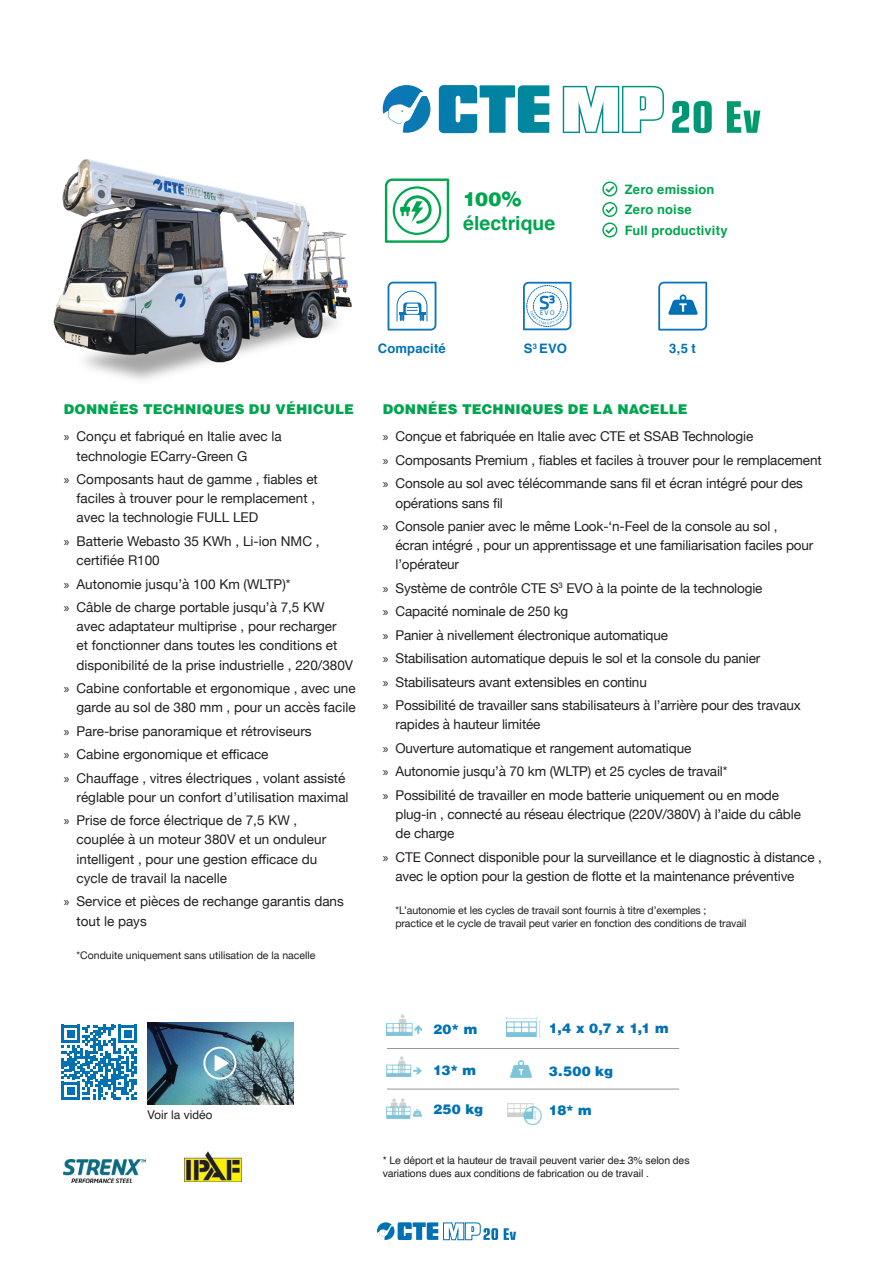
<style>
.page{position:relative;width:893px;height:1263px;background:#fff}
.page>*{position:absolute;margin:0;border:0;box-sizing:border-box;transform-origin:0 0}
.t1{font:700 19.5px "Helvetica";color:#00a54f}
.t2{font:900 19.5px "Helvetica";color:#00a54f}
.t3{font:13.5px/23.4px "Helvetica Neue";letter-spacing:-.01em;color:#231f20}
.t4{font:900 13.5px "Helvetica";letter-spacing:.015em;color:#00a54f}
.t5{font:900 13.5px "Helvetica";letter-spacing:.02em;color:#0072b4}
.t6{font:700 13.05px "Helvetica";letter-spacing:.01em;color:#0072b4}
.t7{font:700 12.9px/20.5px "Helvetica";letter-spacing:.01em;color:#00a54f}
.t8{font:12px "Helvetica";color:#231f20}
.t9{font:10.5px/12.6px "Helvetica Neue";letter-spacing:-.01em;color:#231f20}
.t10{font:10.5px/12.6px "Helvetica";letter-spacing:-.01em;color:#231f20}
.t11{font:6.75px "Asap";color:#0d74ba}
.s1{font-family:"Myriad Pro"}
</style>
<div class="page">
<img style="left:64px;top:1159px;width:81px;height:23px">
<img style="left:185px;top:1151px;width:56px;height:30px">
<svg style="left:62px;top:1025px;width:75px;height:75px"></svg>
<img style="left:148px;top:1022px;width:145px;height:82px">
<svg style="left:203px;top:1047px;width:33px;height:32px"></svg>
<svg style="left:377px;top:1222px;width:121px;height:18px"></svg>
<svg style="left:504px;top:1228px;width:12px;height:12px"></svg>
<svg style="left:388px;top:282px;width:48px;height:49px"></svg>
<svg style="left:383px;top:85px;width:329px;height:48px"></svg>
<svg style="left:662px;top:281px;width:46px;height:45px"></svg>
<svg style="left:658px;top:282px;width:49px;height:49px"></svg>
<svg style="left:385px;top:179px;width:64px;height:64px"></svg>
<svg style="left:523px;top:282px;width:48px;height:48px"></svg>
<img style="left:53px;top:159px;width:299px;height:221px">
<svg style="left:602px;top:181px;width:15px;height:15px"></svg>
<svg style="left:602px;top:202px;width:15px;height:35px"></svg>
<img style="left:387px;top:1014px;width:34px;height:22px">
<img style="left:387px;top:1056px;width:34px;height:21px">
<img style="left:387px;top:1099px;width:34px;height:19px">
<img style="left:507px;top:1104px;width:34px;height:20px">
<img style="left:506px;top:1017px;width:34px;height:19px">
<img style="left:511px;top:1060px;width:20px;height:17px">
<hr style="left:387px;top:1048px;width:292px;height:1px;background:#939598">
<hr style="left:387px;top:1089px;width:292px;height:1px;background:#939598">
<h1 class="t2" style="left:463px;top:186px;width:60px">100%</h1>
<h1 class="t1" style="left:463px;top:207px;width:94px">électrique</h1>
<p class="t7" style="left:625px;top:179px;width:104px">Zero emission<br>Zero noise<br>Full productivity</p>
<p class="t4" style="left:64px;top:400px;width:292px">DONNÉES TECHNIQUES DU VÉHICULE</p>
<p class="t3" style="left:77px;top:428px;width:207px;line-height:19.2px;text-indent:-13px"><span class="s1">»</span> Conçu et fabriqué en Italie avec la technologie ECarry-Green G</p>
<p class="t3" style="left:77px;top:470px;width:243px;line-height:19.2px;text-indent:-13px"><span class="s1">»</span> Composants haut de gamme , fiables et faciles à trouver pour le remplacement , avec la technologie FULL LED</p>
<p class="t3" style="left:77px;top:532px;width:245px;line-height:19.2px;text-indent:-13px"><span class="s1">»</span> Batterie Webasto 35 KWh , Li-ion NMC , certifiée R100</p>
<p class="t3" style="left:64px;top:573px;width:262px"><span class="s1">»</span> Autonomie jusqu’à 100 Km (WLTP)*<br><span class="s1">»</span> Câble de charge portable jusqu’à 7,5 KW</p>
<p class="t3" style="left:77px;top:618px;width:278px;line-height:19.2px">avec adaptateur multiprise , pour recharger<br>et fonctionner dans toutes les conditions et disponibilité de la prise industrielle , 220/380V</p>
<p class="t3" style="left:64px;top:679px;width:293px;line-height:19.2px;text-align:right"><span class="s1">»</span> Cabine confortable et ergonomique , avec une garde au sol de 380 mm , pour un accès facile</p>
<p class="t3" style="left:64px;top:720px;width:283px"><span class="s1">»</span> Pare-brise panoramique et rétroviseurs<br><span class="s1">»</span> Cabine ergonomique et efficace<br><span class="s1">»</span> Chauffage , vitres électriques , volant assisté</p>
<p class="t3" style="left:64px;top:786px;width:286px;text-indent:13px">réglable pour un confort d’utilisation maximal <span class="s1">»</span> Prise de force électrique de 7,5 KW ,</p>
<p class="t3" style="left:77px;top:831px;width:251px;line-height:19.2px">couplée à un moteur 380V et un onduleur intelligent , pour une gestion efficace du cycle de travail la nacelle</p>
<p class="t3" style="left:77px;top:893px;width:269px;line-height:19.2px;text-indent:-13px"><span class="s1">»</span> Service et pièces de rechange garantis dans tout le pays</p>
<p class="t9" style="left:77px;top:950px;width:240px">*Conduite uniquement sans utilisation de la nacelle</p>
<p class="t6" style="left:378px;top:338px;width:69px">Compacité</p>
<p class="t11" style="left:540px;top:309px;width:16px">EVO</p>
<p class="t6" style="left:524px;top:338px;width:45px">S<sup>3</sup> EVO</p>
<p class="t6" style="left:669px;top:338px;width:28px">3,5 t</p>
<p class="t4" style="left:383px;top:400px;width:306px">DONNÉES TECHNIQUES DE LA NACELLE</p>
<p class="t3" style="left:383px;top:426px;width:440px"><span class="s1">»</span> Conçue et fabriquée en Italie avec CTE et SSAB Technologie<br><span class="s1">»</span> Composants Premium , fiables et faciles à trouver pour le remplacement <span class="s1">»</span> Console au sol avec télécommande sans fil et écran intégré pour des</p>
<p class="t3" style="left:383px;top:492px;width:396px;text-indent:13px">opérations sans fil<br><span class="s1">»</span> Console panier avec le même Look-‘n-Feel de la console au sol ,</p>
<p class="t3" style="left:395px;top:536px;width:419px;line-height:19.2px">écran intégré , pour un apprentissage et une familiarisation faciles pour l’opérateur</p>
<p class="t3" style="left:383px;top:577px;width:420px"><span class="s1">»</span> Système de contrôle CTE S<sup>3</sup> EVO à la pointe de la technologie<br><span class="s1">»</span> Capacité nominale de 250 kg<br><span class="s1">»</span> Panier à nivellement électronique automatique<br><span class="s1">»</span> Stabilisation automatique depuis le sol et la console du panier<br><span class="s1">»</span> Stabilisateurs avant extensibles en continu<br><span class="s1">»</span> Possibilité de travailler sans stabilisateurs à l’arrière pour des travaux</p>
<p class="t3" style="left:383px;top:713px;width:398px;text-indent:13px">rapides à hauteur limitée<br><span class="s1">»</span> Ouverture automatique et rangement automatique<br><span class="s1">»</span> Autonomie jusqu’à 70 km (WLTP) et 25 cycles de travail*<br><span class="s1">»</span> Possibilité de travailler en mode batterie uniquement ou en mode</p>
<p class="t3" style="left:395px;top:805px;width:407px;line-height:19.2px">plug-in , connecté au réseau électrique (220V/380V) à l’aide du câble de charge</p>
<p class="t3" style="left:395px;top:848px;width:428px;line-height:19.2px;text-indent:-13px"><span class="s1">»</span> CTE Connect disponible pour la surveillance et le diagnostic à distance , avec le option pour la gestion de flotte et la maintenance préventive</p>
<p class="t9" style="left:395px;top:905px;width:352px">*L’autonomie et les cycles de travail sont fournis à titre d’exemples ;<br>practice et le cycle de travail peut varier en fonction des conditions de travail</p>
<p class="t8" style="left:147px;top:1105px;width:67px">Voir la vidéo</p>
<p class="t5" style="left:433px;top:1020px;width:46px">20* m</p>
<p class="t5" style="left:433px;top:1061px;width:44px">13* m</p>
<p class="t5" style="left:433px;top:1100px;width:52px">250 kg</p>
<p class="t5" style="left:549px;top:1019px;width:121px">1,4 x 0,7 x 1,1 m</p>
<p class="t5" style="left:549px;top:1062px;width:66px">3.500 kg</p>
<p class="t5" style="left:549px;top:1101px;width:44px">18* m</p>
<p class="t10" style="left:383px;top:1154px;width:308px">* Le déport et la hauteur de travail peuvent varier de± 3% selon des variations dues aux conditions de fabrication ou de travail .</p>
</div>
